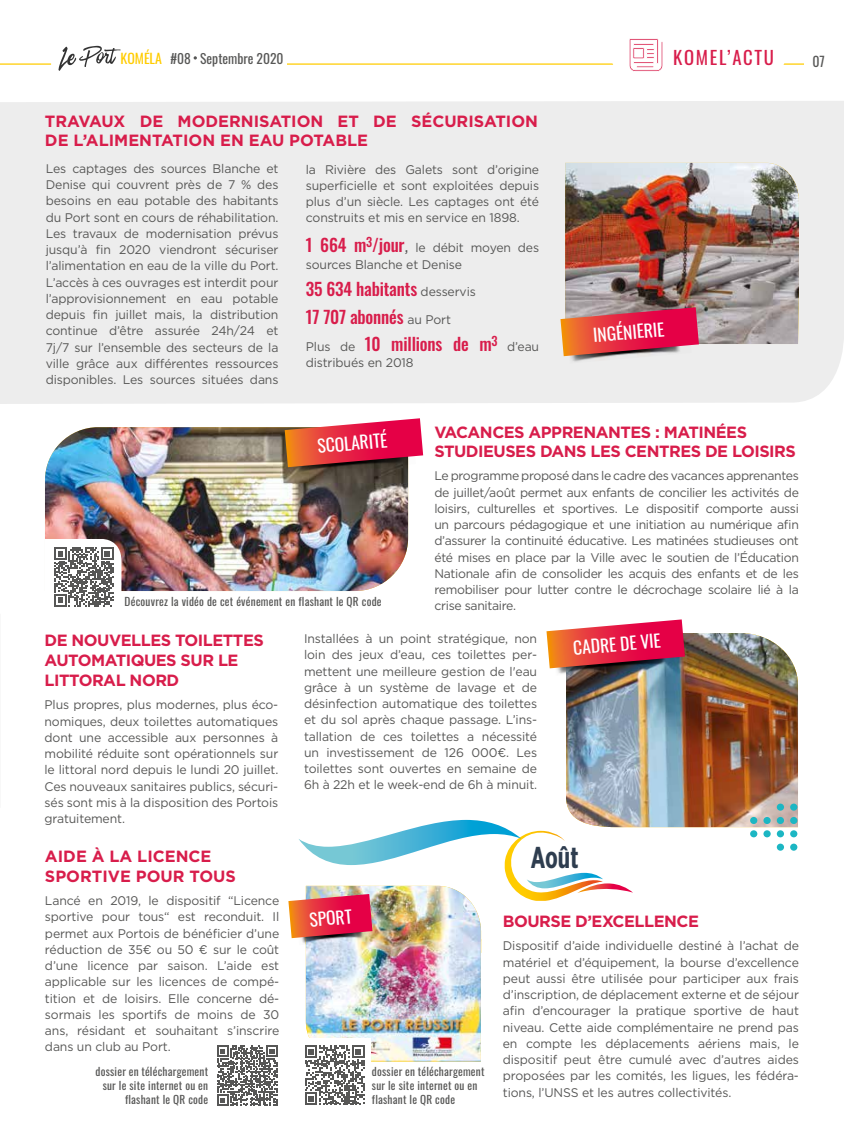
<style>
.page{position:relative;width:844px;height:1141px;background:#fff}
.page>*{position:absolute;margin:0;border:0;box-sizing:border-box;transform-origin:0 0}
.t1{font:700 30.12px "Gotham X Narrow";color:#2e3d4f;scale:.89 1}
.t2{font:18.62px "Oswald";letter-spacing:.09em;color:#d81d4b}
.t3{font:500 17.5px/27.5px "Oswald";letter-spacing:-.01em;color:#d81d4b}
.t4{font:17.5px "Oswald";color:#fff}
.t5{font:700 16.25px/20px "Gotham";letter-spacing:-.03em;color:#d81d4b}
.t6{font:700 16.25px/20px "Gotham";color:#d81d4b}
.t7{font:13.88px "Oswald";color:#575756}
.t8{font:13.5px "Oswald";color:#575756}
.t9{font:12.5px/16.2px "Gotham";letter-spacing:-.01em;color:#575756;text-align:justify}
.t10{font:11.25px/13.8px "Oswald";letter-spacing:.02em;color:#575756;text-align:right}
.s1{font-size:13.88px;color:#fc0}
.s2{font-family:"Oswald";font-weight:500;font-size:17.5px;color:#d81d4b}
.s3{font-size:17.5px}
.s4{font-family:"Gotham";font-weight:400;font-size:12.5px;color:#575756}
</style>
<div class="page">
<hr style="left:279px;top:63px;width:524px;height:2px;background:#fc0">
<hr style="left:0;top:63px;width:51px;height:2px;background:#fc0">
<div style="left:170px;top:48px;width:117px;height:19px;background:#fff"></div>
<svg style="left:58px;top:46px;width:62px;height:25px"></svg>
<svg style="left:193px;top:56px;width:4px;height:4px"></svg>
<svg style="left:606px;top:38px;width:184px;height:34px"></svg>
<img style="left:566px;top:633px;width:231px;height:194px">
<div style="left:790px;top:804px;width:7px;height:7px;background:#1cb6c3;border-radius:50%"></div>
<div style="left:790px;top:817px;width:7px;height:7px;background:#1cb6c3;border-radius:50%"></div>
<div style="left:790px;top:830px;width:7px;height:7px;background:#1cb6c3;border-radius:50%"></div>
<div style="left:790px;top:844px;width:7px;height:7px;background:#1cb6c3;border-radius:50%"></div>
<div style="left:776px;top:804px;width:7px;height:7px;background:#1cb6c3;border-radius:50%"></div>
<div style="left:776px;top:817px;width:7px;height:7px;background:#1cb6c3;border-radius:50%"></div>
<div style="left:776px;top:830px;width:7px;height:7px;background:#1cb6c3;border-radius:50%"></div>
<div style="left:776px;top:844px;width:7px;height:7px;background:#1cb6c3;border-radius:50%"></div>
<div style="left:763px;top:817px;width:7px;height:7px;background:#1cb6c3;border-radius:50%"></div>
<div style="left:763px;top:830px;width:7px;height:7px;background:#1cb6c3;border-radius:50%"></div>
<div style="left:750px;top:817px;width:7px;height:7px;background:#1cb6c3;border-radius:50%"></div>
<div style="left:750px;top:830px;width:7px;height:7px;background:#1cb6c3;border-radius:50%"></div>
<img style="left:45px;top:427px;width:363px;height:164px">
<div style="left:0;top:101px;width:843px;height:303px;background:#ededed"></div>
<img style="left:565px;top:163px;width:233px;height:181px">
<img style="left:556px;top:668px;width:121px;height:8px">
<svg style="left:546px;top:619px;width:138px;height:49px;background:#d6495b"></svg>
<img style="left:292px;top:467px;width:117px;height:7px">
<svg style="left:284px;top:418px;width:139px;height:49px;background:#d64857"></svg>
<img style="left:568px;top:356px;width:123px;height:7px">
<svg style="left:560px;top:307px;width:138px;height:49px;background:#d64757"></svg>
<svg style="left:45px;top:539px;width:76px;height:68px"></svg>
<svg style="left:217px;top:1045px;width:60px;height:61px"></svg>
<img style="left:288px;top:820px;width:345px;height:285px">
<p class="t8" style="left:120px;top:46px;width:164px"><span class="s1">KOMÉLA</span> #08 Septembre 2020</p>
<h2 class="t2" style="left:673px;top:41px;width:102px">KOMEL’ACTU</h2>
<p class="t7" style="left:812px;top:49px;width:14px">07</p>
<h3 class="t6" style="left:45px;top:111px;width:494px;line-height:19.5px">TRAVAUX DE MODERNISATION ET DE SÉCURISATION<br>DE L’ALIMENTATION EN EAU POTABLE</h3>
<p class="t9" style="left:46px;top:160px;width:234px">Les captages des sources Blanche et Denise qui couvrent près de 7 % des besoins en eau potable des habitants du Port sont en cours de réhabilitation.<br>Les travaux de modernisation prévus jusqu’à fin 2020 viendront sécuriser l’alimentation en eau de la ville du Port.<br>L’accès à ces ouvrages est interdit pour l’approvisionnement en eau potable depuis fin juillet mais, la distribution continue d’être assurée 24h/24 et 7j/7 sur l’ensemble des secteurs de la ville grâce aux différentes ressources disponibles. Les sources situées dans</p>
<p class="t9" style="left:306px;top:161px;width:235px">la Rivière des Galets sont d’origine superficielle et sont exploitées depuis plus d’un siècle. Les captages ont été construits et mis en service en 1898.</p>
<p class="t9" style="left:306px;top:240px;width:235px"><span class="s2">1 664 m</span><sup>3</sup><span class="s2">/jour</span><span class="s3">,</span> le débit moyen des sources Blanche et Denise</p>
<h3 class="t3" style="left:306px;top:276px;width:235px">35 634 habitants <span class="s4">desservis<br></span>17 707 abonnés <span class="s4">au Port<br>Plus de</span> 10 millions de m<sup>3</sup> <span class="s4">d’eau</span></h3>
<p class="t9" style="left:306px;top:355px;width:109px">distribués en 2018</p>
<h3 class="t4" style="left:591px;top:320px;width:73px;rotate:-5deg">INGÉNIERIE</h3>
<h3 class="t4" style="left:316px;top:431px;width:72px;rotate:-5deg">SCOLARITÉ</h3>
<p class="t10" style="left:125px;top:594px;width:258px">Découvrez la vidéo de cet événement en flashant le QR code</p>
<h3 class="t5" style="left:434px;top:422px;width:363px;line-height:19.5px">VACANCES APPRENANTES : MATINÉES<br>STUDIEUSES DANS LES CENTRES DE LOISIRS</h3>
<p class="t9" style="left:434px;top:468px;width:366px">Le programme proposé dans le cadre des vacances apprenantes de juillet/août permet aux enfants de concilier les activités de loisirs, culturelles et sportives. Le dispositif comporte aussi un parcours pédagogique et une initiation au numérique afin d’assurer la continuité éducative. Les matinées studieuses ont été mises en place par la Ville avec le soutien de l’Éducation Nationale afin de consolider les acquis des enfants et de les remobiliser pour lutter contre le décrochage scolaire lié à la crise sanitaire.</p>
<h3 class="t5" style="left:45px;top:630px;width:221px">DE NOUVELLES TOILETTES<br>AUTOMATIQUES SUR LE<br>LITTORAL NORD</h3>
<p class="t9" style="left:45px;top:697px;width:235px">Plus propres, plus modernes, plus éco&shy;nomiques, deux toilettes automatiques dont une accessible aux personnes à mobilité réduite sont opérationnels sur le littoral nord depuis le lundi 20 juillet.<br>Ces nouveaux sanitaires publics, sécuri&shy;sés sont mis à la disposition des Portois gratuitement.</p>
<p class="t9" style="left:304px;top:630px;width:234px">Installées à un point stratégique, non loin des jeux d’eau, ces toilettes per&shy;mettent une meilleure gestion de l'eau grâce à un système de lavage et de désinfection automatique des toilettes et du sol après chaque passage. L’ins&shy;tallation de ces toilettes a nécessité un investissement de 126 000€. Les toilettes sont ouvertes en semaine de 6h à 22h et le week-end de 6h à minuit.</p>
<h3 class="t4" style="left:572px;top:632px;width:89px;rotate:-5deg">CADRE DE VIE</h3>
<h3 class="t6" style="left:45px;top:846px;width:192px">AIDE À LA LICENCE<br>SPORTIVE POUR TOUS</h3>
<p class="t9" style="left:45px;top:892px;width:236px">Lancé en 2019, le dispositif “Licence sportive pour tous“ est reconduit. Il permet aux Portois de bénéficier d’une réduction de 35€ ou 50 € sur le coût d’une licence par saison. L’aide est applicable sur les licences de compé&shy;tition et de loisirs. Elle concerne dé&shy;sormais les sportifs de moins de 30 ans, résidant et souhaitant s’inscrire dans un club au Port.</p>
<h3 class="t4" style="left:308px;top:904px;width:44px;rotate:-5deg">SPORT</h3>
<p class="t10" style="left:95px;top:1064px;width:114px">dossier en téléchargement sur le site internet ou en flashant le QR code</p>
<p class="t10" style="left:372px;top:1064px;width:114px;text-align:left">dossier en téléchargement sur le site internet ou en flashant le QR code</p>
<h1 class="t1" style="left:530px;top:839px;width:55px">Août</h1>
<h3 class="t5" style="left:502px;top:911px;width:197px">BOURSE D’EXCELLENCE</h3>
<p class="t9" style="left:502px;top:938px;width:297px">Dispositif d’aide individuelle destiné à l’achat de matériel et d’équipement, la bourse d’excellence peut aussi être utilisée pour participer aux frais d’inscription, de déplacement externe et de séjour afin d’encourager la pratique sportive de haut niveau. Cette aide complémentaire ne prend pas en compte les déplacements aériens mais, le dispositif peut être cumulé avec d’autres aides proposées par les comités, les ligues, les fédéra&shy;tions, l’UNSS et les autres collectivités.</p>
</div>
